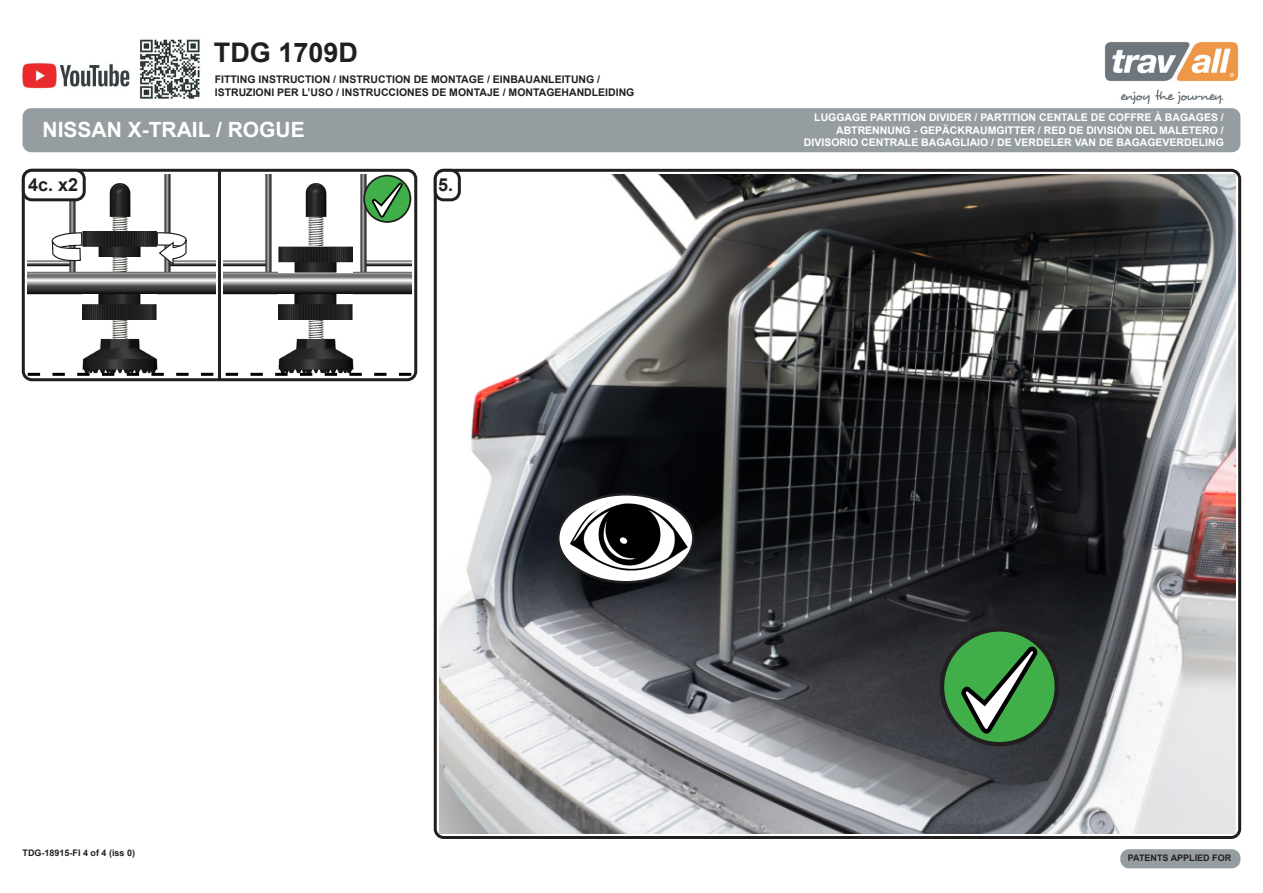
<style>
.page{position:relative;width:1263px;height:893px;background:#fff}
.page>*{position:absolute;margin:0;border:0;box-sizing:border-box;transform-origin:0 0}
.t1{font:700 27px "Arial";color:#231f20}
.t2{font:700 21px "Arial";color:#fff}
.t3{font:700 18px "Arial";color:#231f20}
.t4{font:700 10.5px/12.6px "Arial";color:#fff;text-align:right}
.t5{font:700 10.5px/12.6px "Arial";color:#231f20}
.t6{font:700 9px "Arial";color:#231f20}
</style>
<div class="page">
<div style="left:23px;top:108px;width:1217px;height:44px;background:#969da0;border-radius:9px"></div>
<img style="left:23px;top:63px;width:107px;height:26px">
<img style="left:1105px;top:42px;width:134px;height:62px">
<img style="left:140px;top:39px;width:60px;height:60px">
<div style="left:1120px;top:849px;width:120px;height:19px;background:#969da0;border-radius:9px"></div>
<div style="left:22px;top:169px;width:395px;height:212px;border:3px solid #231f20;border-radius:9px"></div>
<hr style="left:218px;top:171px;width:3px;height:208px;background:#231f20">
<img style="left:28px;top:175px;width:187px;height:198px">
<img style="left:224px;top:175px;width:187px;height:198px">
<svg style="left:28px;top:373px;width:383px;height:3px"></svg>
<svg style="left:364px;top:176px;width:46px;height:46px"></svg>
<div style="left:363px;top:175px;width:48px;height:48px;border:2px solid #231f20;border-radius:50%"></div>
<svg style="left:371px;top:183px;width:33px;height:35px"></svg>
<img style="left:82px;top:231px;width:74px;height:26px">
<img style="left:83px;top:294px;width:74px;height:26px">
<img style="left:278px;top:247px;width:74px;height:25px">
<img style="left:278px;top:294px;width:74px;height:26px">
<svg style="left:156px;top:231px;width:31px;height:35px"></svg>
<svg style="left:51px;top:232px;width:32px;height:120px"></svg>
<div style="left:23px;top:170px;width:61px;height:30px;background:#fff;border-radius:9px"></div>
<div style="left:22px;top:169px;width:64px;height:32px;border:3px solid #231f20;border-radius:9px"></div>
<div style="left:434px;top:169px;width:807px;height:670px;border:3px solid #231f20;border-radius:9px"></div>
<img style="left:440px;top:175px;width:795px;height:658px">
<div style="left:435px;top:170px;width:24px;height:30px;background:#fff;border-radius:9px"></div>
<div style="left:434px;top:169px;width:27px;height:32px;border:3px solid #231f20;border-radius:9px"></div>
<svg style="left:558px;top:494px;width:135px;height:88px"></svg>
<div style="left:557px;top:493px;width:137px;height:90px;border:2px solid #231f20;border-radius:50%"></div>
<img style="left:566px;top:501px;width:122px;height:71px">
<svg style="left:942px;top:629px;width:115px;height:115px;background:#3b9642"></svg>
<div style="left:940px;top:627px;width:119px;height:119px;border:4px solid #231f20;border-radius:50%"></div>
<svg style="left:959px;top:648px;width:83px;height:86px;background:#4f9c55"></svg>
<h1 class="t1" style="left:214px;top:34px;width:146px">TDG 1709D</h1>
<p class="t5" style="left:215px;top:73px;width:421px">FITTING INSTRUCTION / INSTRUCTION DE MONTAGE / EINBAUANLEITUNG /<br>ISTRUZIONI PER L’USO / INSTRUCCIONES DE MONTAJE / MONTAGEHANDLEIDING</p>
<h2 class="t2" style="left:43px;top:114px;width:264px">NISSAN X-TRAIL / ROGUE</h2>
<p class="t3" style="left:28px;top:172px;width:52px">4c. x2</p>
<p class="t3" style="left:438px;top:172px;width:17px">5.</p>
<p class="t4" style="left:804px;top:111px;width:421px">LUGGAGE PARTITION DIVIDER / PARTITION CENTALE DE COFFRE À BAGAGES /<br>ABTRENNUNG - GEPÄCKRAUMGITTER / RED DE DIVISIÓN DEL MALETERO /<br>DIVISORIO CENTRALE BAGAGLIAIO / DE VERDELER VAN DE BAGAGEVERDELING</p>
<p class="t6" style="left:23px;top:846px;width:114px">TDG-18915-FI 4 of 4 (iss 0)</p>
<p class="t6" style="left:1128px;top:852px;width:105px">PATENTS APPLIED FOR</p>
</div>
